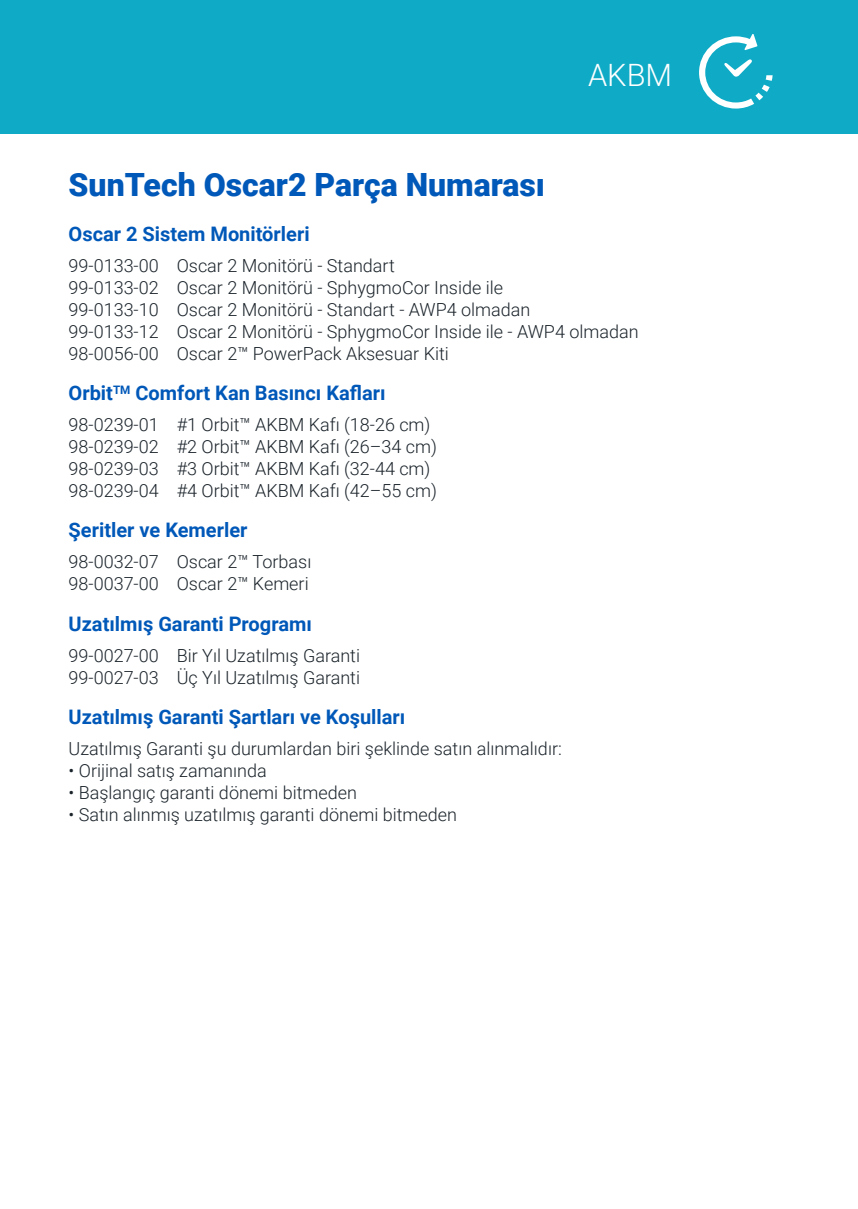
<style>
.page{position:relative;width:858px;height:1209px;background:#fff}
.page>*{position:absolute;margin:0;border:0;box-sizing:border-box;transform-origin:0 0}
.t1{font:900 32px "Roboto";color:#0058b8}
.t2{font:300 30.8px "Roboto";color:#fff}
.t3{font:700 20px "Roboto";color:#0058b8}
.t4{font:300 18px "Roboto";color:#1b242b}
</style>
<div class="page">
<div style="left:0;top:0;width:857px;height:133px;background:#0fabc6"></div>
<svg style="left:699px;top:34px;width:73px;height:75px"></svg>
<p class="t2" style="left:587px;top:53px;width:86px">AKBM</p>
<p class="t1" style="left:69px;top:162px;width:477px">SunTech Oscar2 Parça Numarası</p>
<p class="t3" style="left:69px;top:220px;width:242px">Oscar 2 Sistem Monitörleri</p>
<p class="t4" style="left:69px;top:253px;width:327px">99-0133-00 Oscar 2 Monitörü - Standart</p>
<p class="t4" style="left:69px;top:275px;width:436px">99-0133-02 Oscar 2 Monitörü - SphygmoCor Inside ile</p>
<p class="t4" style="left:69px;top:297px;width:463px">99-0133-10 Oscar 2 Monitörü - Standart - AWP4 olmadan</p>
<p class="t4" style="left:69px;top:319px;width:571px">99-0133-12 Oscar 2 Monitörü - SphygmoCor Inside ile - AWP4 olmadan</p>
<p class="t4" style="left:69px;top:341px;width:381px">98-0056-00 Oscar 2™ PowerPack Aksesuar Kiti</p>
<p class="t3" style="left:69px;top:379px;width:318px">Orbit<sup>TM</sup> Comfort Kan Basıncı Kafları</p>
<p class="t4" style="left:69px;top:412px;width:363px">98-0239-01 #1 Orbit™ AKBM Kafı (18-26 cm)</p>
<p class="t4" style="left:69px;top:434px;width:370px">98-0239-02 #2 Orbit™ AKBM Kafı (26–34 cm)</p>
<p class="t4" style="left:69px;top:456px;width:363px">98-0239-03 #3 Orbit™ AKBM Kafı (32-44 cm)</p>
<p class="t4" style="left:69px;top:478px;width:370px">98-0239-04 #4 Orbit™ AKBM Kafı (42–55 cm)</p>
<p class="t3" style="left:69px;top:516px;width:180px">Şeritler ve Kemerler</p>
<p class="t4" style="left:69px;top:549px;width:244px">98-0032-07 Oscar 2™ Torbası</p>
<p class="t4" style="left:69px;top:571px;width:241px">98-0037-00 Oscar 2™ Kemeri</p>
<p class="t3" style="left:69px;top:609px;width:245px">Uzatılmış Garanti Programı</p>
<p class="t4" style="left:69px;top:642px;width:293px">99-0027-00 Bir Yıl Uzatılmış Garanti</p>
<p class="t4" style="left:69px;top:664px;width:293px">99-0027-03 Üç Yıl Uzatılmış Garanti</p>
<p class="t3" style="left:69px;top:702px;width:338px">Uzatılmış Garanti Şartları ve Koşulları</p>
<p class="t4" style="left:69px;top:735px;width:494px">Uzatılmış Garanti şu durumlardan biri şeklinde satın alınmalıdır:</p>
<p class="t4" style="left:69px;top:757px;width:199px">• Orijinal satış zamanında</p>
<p class="t4" style="left:69px;top:779px;width:290px">• Başlangıç garanti dönemi bitmeden</p>
<p class="t4" style="left:69px;top:801px;width:390px">• Satın alınmış uzatılmış garanti dönemi bitmeden</p>
</div>
